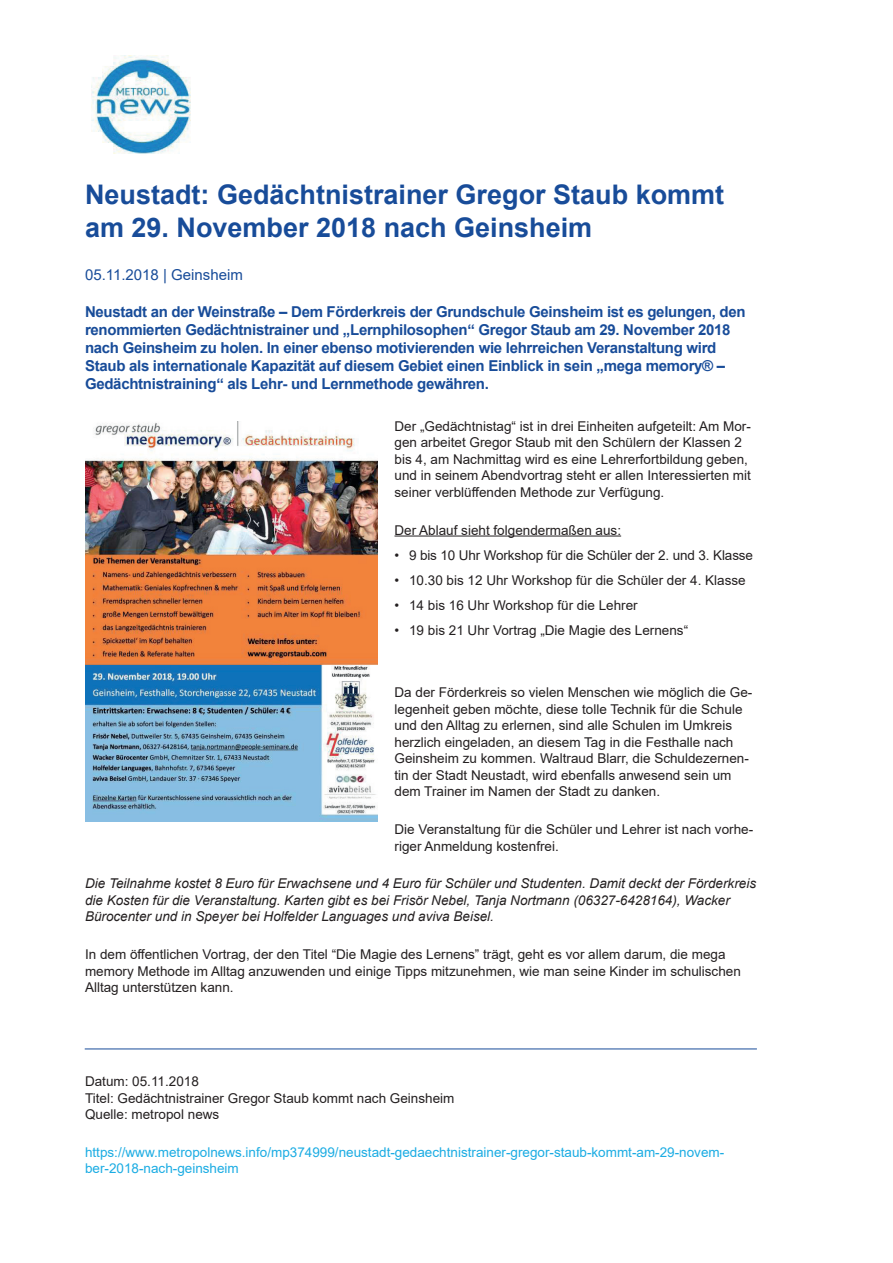
<style>
.page{position:relative;width:893px;height:1263px;background:#fff}
.page>*{position:absolute;margin:0;border:0;box-sizing:border-box;transform-origin:0 0}
.t1{font:700 27px/32.4px "Arial";color:#184c99}
.t2{font:700 15px/18px "Arial";letter-spacing:-.02em;color:#184c99}
.t3{font:15px "Arial";color:#184c99}
.t4{font:13.5px/16.5px "Arial";color:#231f20}
.t5{font:italic 13.5px/16.5px "Arial";color:#231f20}
.t6{font:13.5px/16.5px "Arial";color:#1bace3}
</style>
<div class="page">
<hr style="left:394px;top:535px;width:227px;height:1px;background:#231f20">
<img style="left:91px;top:55px;width:100px;height:99px">
<img style="left:85px;top:422px;width:292px;height:399px">
<hr style="left:85px;top:1048px;width:672px;height:1px;background:#184c99">
<h1 class="t1" style="left:85px;top:179px;width:641px">Neustadt: Gedächtnistrainer Gregor Staub kommt am 29. November 2018 nach Geinsheim</h1>
<p class="t3" style="left:85px;top:264px;width:159px">05.11.2018 | Geinsheim</p>
<p class="t2" style="left:85px;top:303px;width:662px">Neustadt an der Weinstraße – Dem Förderkreis der Grundschule Geinsheim ist es gelungen, den renommierten Gedächtnistrainer und „Lernphilosophen“ Gregor Staub am 29. November 2018 nach Geinsheim zu holen. In einer ebenso motivierenden wie lehrreichen Veranstaltung wird Staub als internationale Kapazität auf diesem Gebiet einen Einblick in sein „mega memory® – Gedächtnistraining“ als Lehr- und Lernmethode gewähren.</p>
<p class="t4" style="left:394px;top:418px;width:358px">Der „Gedächtnistag“ ist in drei Einheiten aufgeteilt: Am Mor&shy;gen arbeitet Gregor Staub mit den Schülern der Klassen 2 bis 4, am Nachmittag wird es eine Lehrerfortbildung geben, und in seinem Abendvortrag steht er allen Interessierten mit seiner verblüffenden Methode zur Verfügung.</p>
<p class="t4" style="left:394px;top:521px;width:228px">Der Ablauf sieht folgendermaßen aus:</p>
<p class="t4" style="left:394px;top:546px;width:360px">• 9 bis 10 Uhr Workshop für die Schüler der 2. und 3. Klasse</p>
<p class="t4" style="left:394px;top:571px;width:353px">• 10.30 bis 12 Uhr Workshop für die Schüler der 4. Klasse</p>
<p class="t4" style="left:394px;top:596px;width:245px">• 14 bis 16 Uhr Workshop für die Lehrer</p>
<p class="t4" style="left:394px;top:621px;width:295px">• 19 bis 21 Uhr Vortrag „Die Magie des Lernens“</p>
<p class="t4" style="left:394px;top:684px;width:359px">Da der Förderkreis so vielen Menschen wie möglich die Ge&shy;legenheit geben möchte, diese tolle Technik für die Schule und den Alltag zu erlernen, sind alle Schulen im Umkreis herzlich eingeladen, an diesem Tag in die Festhalle nach Geinsheim zu kommen. Waltraud Blarr, die Schuldezernen&shy;tin der Stadt Neustadt, wird ebenfalls anwesend sein um dem Trainer im Namen der Stadt zu danken.</p>
<p class="t4" style="left:394px;top:821px;width:360px">Die Veranstaltung für die Schüler und Lehrer ist nach vorhe&shy;riger Anmeldung kostenfrei.</p>
<p class="t5" style="left:85px;top:875px;width:673px">Die Teilnahme kostet 8 Euro für Erwachsene und 4 Euro für Schüler und Studenten. Damit deckt der Förderkreis die Kosten für die Veranstaltung. Karten gibt es bei Frisör Nebel, Tanja Nortmann (06327-6428164), Wacker<br>Bürocenter und in Speyer bei Holfelder Languages und aviva Beisel.</p>
<p class="t4" style="left:85px;top:946px;width:657px">In dem öffentlichen Vortrag, der den Titel “Die Magie des Lernens” trägt, geht es vor allem darum, die mega memory Methode im Alltag anzuwenden und einige Tipps mitzunehmen, wie man seine Kinder im schulischen<br>Alltag unterstützen kann.</p>
<p class="t4" style="left:85px;top:1073px;width:371px">Datum: 05.11.2018<br>Titel: Gedächtnistrainer Gregor Staub kommt nach Geinsheim<br>Quelle: metropol news</p>
<p class="t6" style="left:85px;top:1144px;width:641px">https://www.metropolnews.info/mp374999/neustadt-gedaechtnistrainer-gregor-staub-kommt-am-29-novem&shy;ber-2018-nach-geinsheim</p>
</div>
